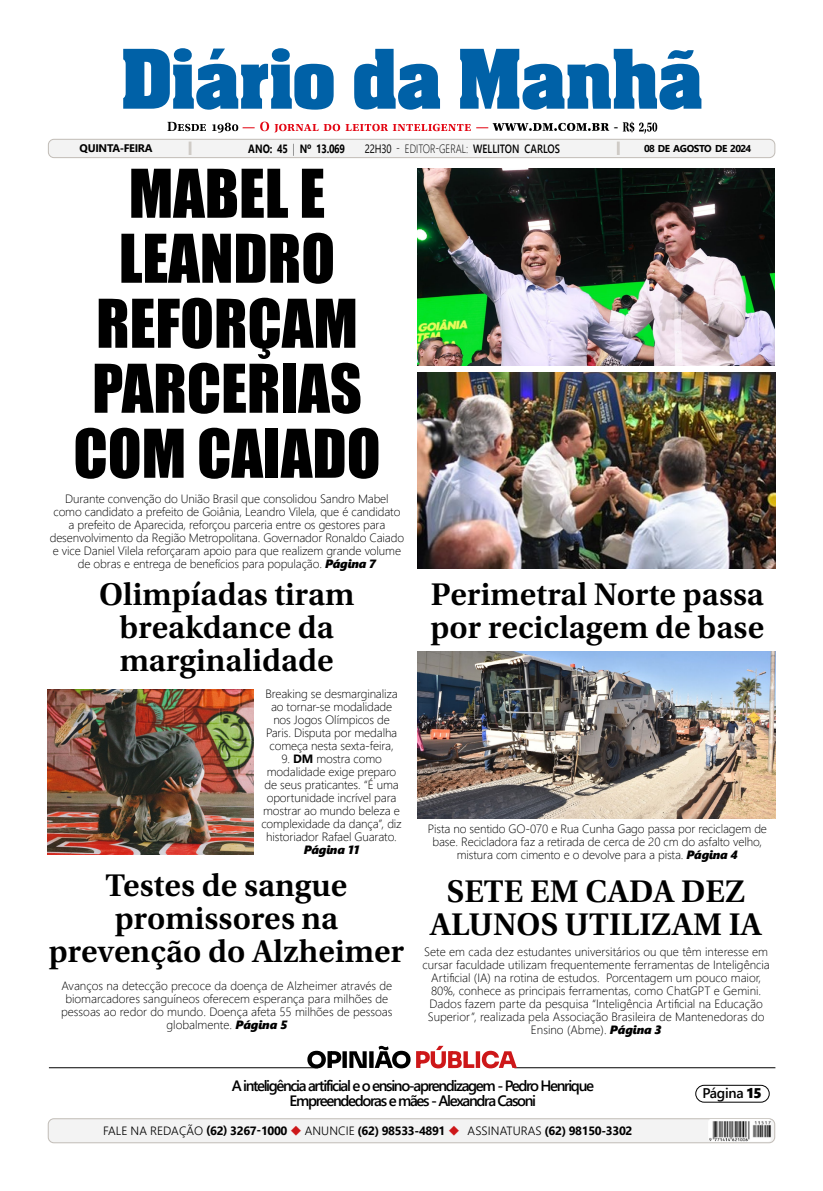
<style>
.page{position:relative;width:823px;height:1191px;background:#fff}
.page>*{position:absolute;margin:0;border:0;box-sizing:border-box;transform-origin:0 0}
.t1{font:62px/65px "Impact";color:#000;text-align:center}
.t2{font:600 33px/33px "Utopia Std";color:#000;text-align:center}
.t3{font:600 15px/15px "Segoe UI";letter-spacing:-.09em;color:#000;text-align:center}
.t4{font:600 14px "Segoe UI";letter-spacing:-.02em;color:#000}
.t5{font:600 14px "Utopia Std";color:#000}
.t6{font:300 12px/13px "Segoe UI";letter-spacing:-.01em;color:#000;text-align:center}
.t7{font:700 12px "Segoe UI";letter-spacing:-.03em;color:#000}
.t8{font:300 12px "Segoe UI";letter-spacing:-.01em;color:#000;scale:.8 1}
.t9{font:700 12px "Segoe UI";letter-spacing:-.03em;color:#000;scale:.8 1}
.t10{font:italic 12px "Segoe UI Black";letter-spacing:-.01em;color:#000}
.t11{font:700 11px "Segoe UI";letter-spacing:-.025em;color:#000}
.t12{font:700 10px "Segoe UI";letter-spacing:-.045em;color:#000}
.s1{font-weight:300}
.s2{font-weight:400}
.s3{font-weight:600}
.s4{font-family:"Segoe UI Black";font-weight:400;font-style:italic}
.s5{font-weight:700}
.s6{font-family:"Segoe UI Black";font-weight:400}
.s7{color:#cd1719}
</style>
<div class="page">
<div style="left:48px;top:1118px;width:726px;height:24px;background:#f3f3f3;border-radius:6px"></div>
<div style="left:48px;top:1118px;width:726px;height:24px;border:1px solid #c1bcb6;border-radius:6px"></div>
<img style="left:708px;top:1119px;width:62px;height:22px">
<hr style="left:514px;top:1067px;width:261px;height:1px;background:#000">
<hr style="left:49px;top:1067px;width:269px;height:1px;background:#000">
<svg style="left:416px;top:1045px;width:100px;height:23px"></svg>
<svg style="left:307px;top:1045px;width:103px;height:23px"></svg>
<div style="left:694px;top:1084px;width:75px;height:18px;border:1px solid #000;border-radius:8px"></div>
<svg style="left:123px;top:48px;width:578px;height:62px"></svg>
<div style="left:48px;top:139px;width:726px;height:19px;background:#f3f3f3;border-radius:6px"></div>
<div style="left:48px;top:139px;width:726px;height:19px;border:1px solid #c1bcb6;border-radius:6px"></div>
<svg style="left:188px;top:142px;width:3px;height:13px"></svg>
<svg style="left:617px;top:142px;width:2px;height:13px"></svg>
<svg style="left:167px;top:122px;width:441px;height:11px"></svg>
<svg style="left:622px;top:122px;width:34px;height:12px"></svg>
<img style="left:417px;top:169px;width:357px;height:197px">
<img style="left:417px;top:373px;width:357px;height:195px">
<img style="left:417px;top:651px;width:358px;height:167px">
<img style="left:48px;top:689px;width:206px;height:165px">
<p class="t5" style="left:613px;top:119px;width:7px">-</p>
<p class="t11" style="left:80px;top:138px;width:74px">QUINTA-FEIRA</p>
<p class="t9" style="left:248px;top:137px;width:122px">ANO: 45 <span class="s1">|</span> Nº 13.069</p>
<p class="t8" style="left:364px;top:137px;width:245px"><span class="s2">22H30</span> - EDITOR-GERAL: <span class="s3">WELLITON CARLOS</span></p>
<p class="t12" style="left:643px;top:139px;width:108px">08 DE AGOSTO DE 2024</p>
<h1 class="t1" style="left:73px;top:159px;width:308px">MABEL E<br>LEANDRO<br>REFORÇAM<br>PARCERIAS<br>COM CAIADO</h1>
<p class="t6" style="left:50px;top:491px;width:355px">Durante convenção do União Brasil que consolidou Sandro Mabel como candidato a prefeito de Goiânia, Leandro Vilela, que é candidato a prefeito de Aparecida, reforçou parceria entre os gestores para desenvolvimento da Região Metropolitana. Governador Ronaldo Caiado e vice Daniel Vilela reforçaram apoio para que realizem grande volume de obras e entrega de benefícios para população. <span class="s4">Página 7</span></p>
<h2 class="t2" style="left:99px;top:578px;width:257px">Olimpíadas tiram breakdance da marginalidade</h2>
<p class="t6" style="left:265px;top:686px;width:134px">Breaking se desmarginaliza ao tornar-se modalidade nos Jogos Olímpicos de<br>Paris. Disputa por medalha começa nesta sexta-feira,</p>
<p class="t6" style="left:261px;top:751px;width:142px">9. <span class="s5">DM</span> mostra como modalidade exige preparo de seus praticantes. “É uma oportunidade incrível para mostrar ao mundo beleza e complexidade da dança”, diz historiador Rafael Guarato.</p>
<p class="t10" style="left:303px;top:841px;width:57px">Página 11</p>
<h2 class="t2" style="left:49px;top:869px;width:356px">Testes de sangue promissores na prevenção do Alzheimer</h2>
<p class="t6" style="left:61px;top:978px;width:332px">Avanços na detecção precoce da doença de Alzheimer através de biomarcadores sanguíneos oferecem esperança para milhões de pessoas ao redor do mundo. Doença afeta 55 milhões de pessoas globalmente. <span class="s4">Página 5</span></p>
<h2 class="t2" style="left:430px;top:578px;width:335px;text-align:left">Perimetral Norte passa por reciclagem de base</h2>
<p class="t6" style="left:427px;top:821px;width:340px">Pista no sentido GO-070 e Rua Cunha Gago passa por reciclagem de base. Recicladora faz a retirada de cerca de 20 cm do asfalto velho, mistura com cimento e o devolve para a pista. <span class="s4">Página 4</span></p>
<h2 class="t2" style="left:429px;top:875px;width:333px">SETE EM CADA DEZ<br>ALUNOS UTILIZAM IA</h2>
<p class="t6" style="left:422px;top:944px;width:349px">Sete em cada dez estudantes universitários ou que têm interesse em cursar faculdade utilizam frequentemente ferramentas de Inteligência Artificial (IA) na rotina de estudos. Porcentagem um pouco maior, 80%, conhece as principais ferramentas, como ChatGPT e Gemini.<br>Dados fazem parte da pesquisa “Inteligência Artificial na Educação Superior”, realizada pela Associação Brasileira de Mantenedoras do Ensino (Abme). <span class="s4">Página 3</span></p>
<p class="t3" style="left:231px;top:1076px;width:363px">A inteligência artificial e o ensino-aprendizagem - Pedro Henrique<br>Empreendedoras e mães - Alexandra Casoni</p>
<p class="t4" style="left:702px;top:1079px;width:61px">Página <span class="s6">15</span></p>
<p class="t7" style="left:103px;top:1119px;width:530px"><span class="s1">FALE NA REDAÇÃO</span> (62) 3267-1000 <span class="s7">◆</span> <span class="s1">ANUNCIE</span> (62) 98533-4891 <span class="s7">◆</span> <span class="s1">ASSINATURAS</span> (62) 98150-3302</p>
</div>
